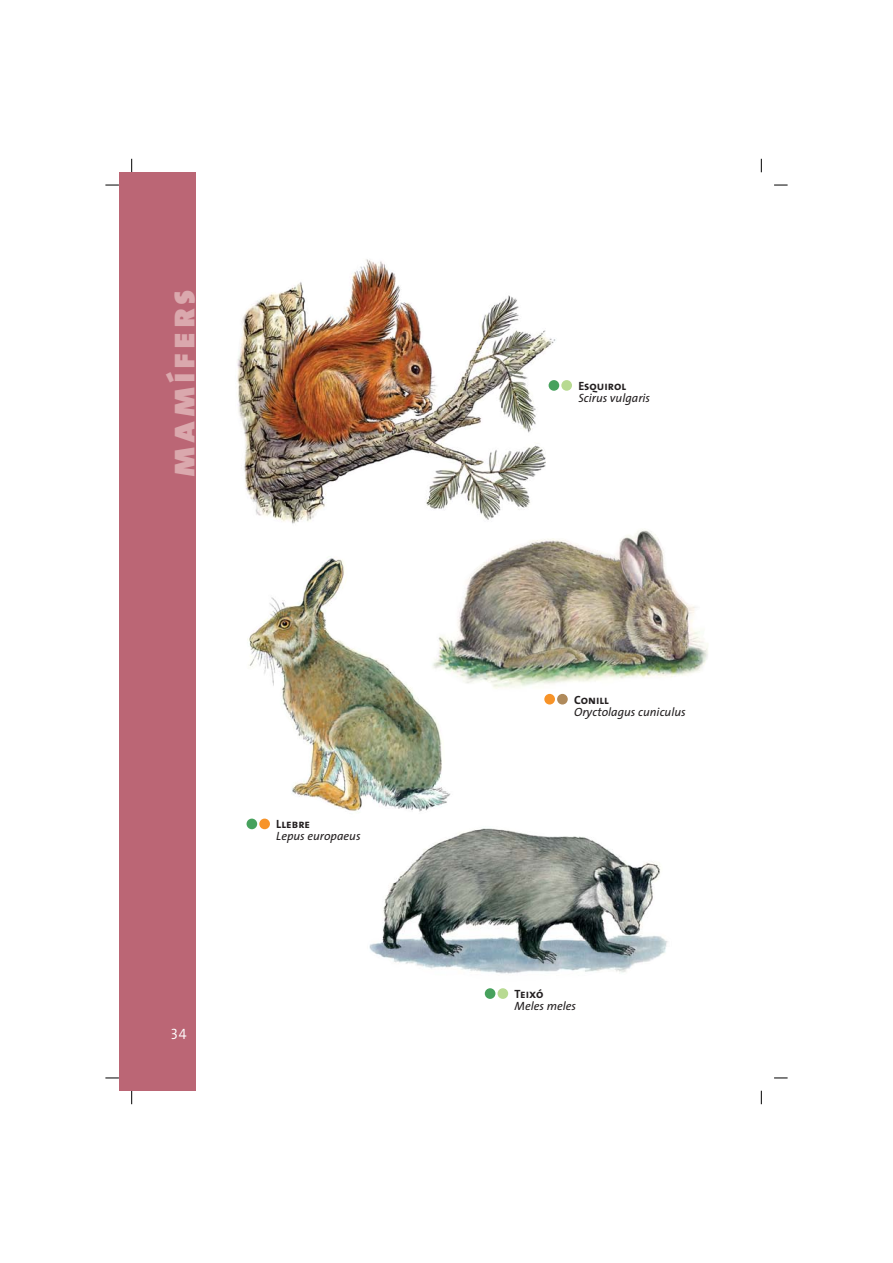
<style>
.page{position:relative;width:893px;height:1263px;background:#fff}
.page>*{position:absolute;margin:0;border:0;box-sizing:border-box;transform-origin:0 0}
.t1{font:37.5px "The Sans Black Caps";letter-spacing:.1em;color:#daa8ad}
.t2{font:15px "The Sans Semi Light Caps";color:#fff}
.t3{font:italic 12px "The Sans";color:#231f20}
.t4{font:12px "The Sans Bold Caps";color:#231f20}
</style>
<div class="page">
<svg style="left:105px;top:1078px;width:14px;height:1px"></svg>
<svg style="left:131px;top:1091px;width:1px;height:13px"></svg>
<svg style="left:105px;top:185px;width:14px;height:1px"></svg>
<svg style="left:131px;top:159px;width:1px;height:13px"></svg>
<svg style="left:774px;top:185px;width:13px;height:1px"></svg>
<svg style="left:761px;top:159px;width:1px;height:13px"></svg>
<svg style="left:774px;top:1078px;width:13px;height:1px"></svg>
<svg style="left:761px;top:1091px;width:1px;height:13px"></svg>
<div style="left:119px;top:172px;width:76px;height:919px;background:#bb6675"></div>
<img style="left:237px;top:259px;width:321px;height:265px">
<img style="left:455px;top:530px;width:253px;height:159px">
<img style="left:369px;top:828px;width:299px;height:146px">
<img style="left:247px;top:556px;width:208px;height:257px">
<div style="left:548px;top:380px;width:11px;height:11px;background:#47a15d;border-radius:50%"></div>
<div style="left:561px;top:380px;width:11px;height:11px;background:#b8da92;border-radius:50%"></div>
<div style="left:557px;top:694px;width:10px;height:11px;background:#af8a5b;border-radius:50%"></div>
<div style="left:544px;top:694px;width:11px;height:11px;background:#f79328;border-radius:50%"></div>
<div style="left:246px;top:819px;width:11px;height:10px;background:#47a15d;border-radius:50%"></div>
<div style="left:259px;top:819px;width:11px;height:10px;background:#f79328;border-radius:50%"></div>
<div style="left:497px;top:988px;width:11px;height:11px;background:#b8da92;border-radius:50%"></div>
<div style="left:485px;top:988px;width:10px;height:11px;background:#47a15d;border-radius:50%"></div>
<h1 class="t1" style="left:159px;top:477px;width:189px;rotate:-90deg">mamífers</h1>
<p class="t2" style="left:171px;top:1025px;width:18px">34</p>
<p class="t4" style="left:276px;top:817px;width:35px">Llebre</p>
<p class="t3" style="left:276px;top:832px;width:86px">Lepus europaeus</p>
<p class="t4" style="left:578px;top:379px;width:49px">Esquirol</p>
<p class="t3" style="left:578px;top:393px;width:73px">Scirus vulgaris</p>
<p class="t4" style="left:574px;top:692px;width:36px">Conill</p>
<p class="t3" style="left:574px;top:707px;width:113px">Oryctolagus cuniculus</p>
<p class="t4" style="left:514px;top:987px;width:31px">Teixó</p>
<p class="t3" style="left:514px;top:1001px;width:63px">Meles meles</p>
</div>
